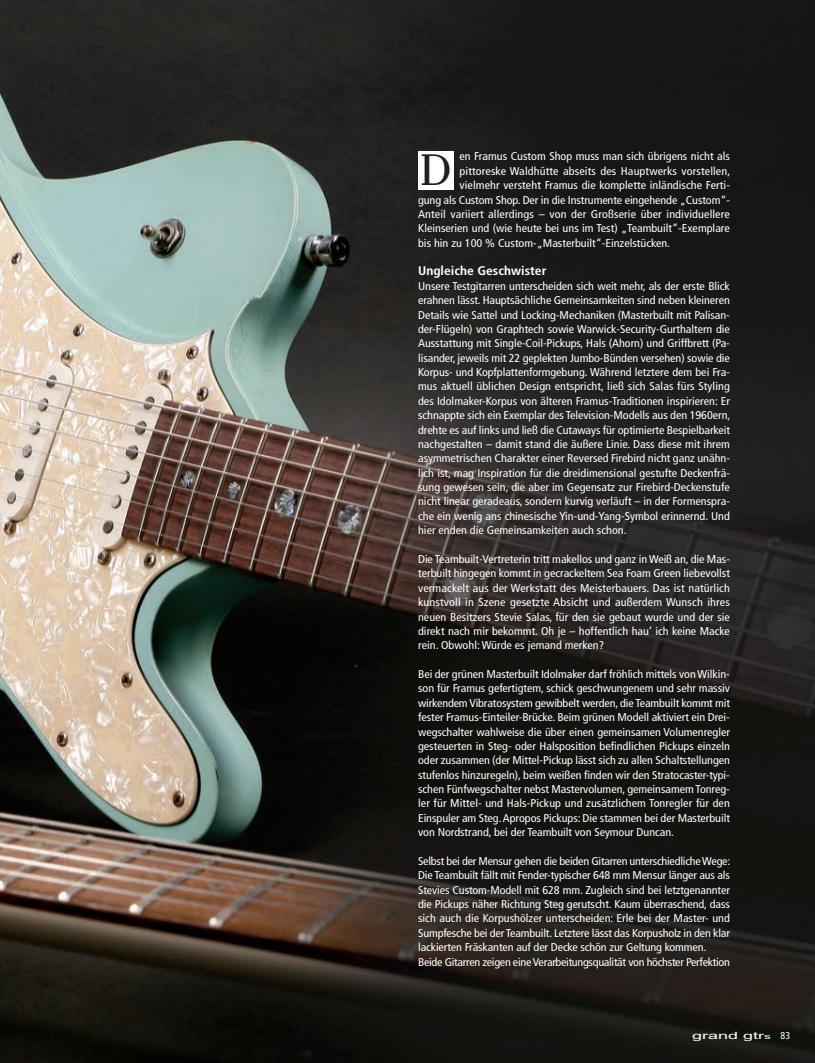
<style>
.page{position:relative;width:815px;height:1063px;background:#fff}
.page>*{position:absolute;margin:0;border:0;box-sizing:border-box;transform-origin:0 0}
.t1{font:43.75px "Clearface Std";color:#231f20;scale:1.1 1}
.t2{font:700 condensed 12.5px "Frutiger LT Std";color:#fff;scale:1.08 1}
.t3{font:condensed 11.25px/14.4px "Frutiger LT Std";letter-spacing:-.005em;color:#fff;text-align:justify;scale:1.08 1}
.t4{font:10px "Arial";color:#fff;scale:1.8 1}
.s1{font-size:7.5px}
.s2{font-family:"Frutiger LT Std";font-stretch:condensed}
</style>
<div class="page">
<img style="left:0;top:0;width:815px;height:1063px">
<div style="left:418px;top:151px;width:35px;height:38px;background:#fff"></div>
<p class="t3" style="left:460px;top:150px;width:252px">en Framus Custom Shop muss man sich übrigens nicht als</p>
<p class="t3" style="left:460px;top:165px;width:252px">pittoreske Waldhütte abseits des Hauptwerks vorstellen,</p>
<p class="t3" style="left:460px;top:179px;width:252px">vielmehr versteht Framus die komplette inländische Ferti-</p>
<p class="t3" style="left:418px;top:193px;width:290px">gung als Custom Shop. Der in die Instrumente eingehende „Custom“-</p>
<p class="t3" style="left:418px;top:208px;width:290px">Anteil variiert allerdings – von der Großserie über individuellere</p>
<p class="t3" style="left:418px;top:222px;width:290px">Kleinserien und (wie heute bei uns im Test) „Teambuilt“-Exemplare</p>
<p class="t3" style="left:418px;top:237px;width:235px">bis hin zu 100 % Custom-„Masterbuilt“-Einzelstücken.</p>
<p class="t2" style="left:418px;top:266px;width:120px">Ungleiche Geschwister</p>
<p class="t3" style="left:418px;top:280px;width:291px">Unsere Testgitarren unterscheiden sich weit mehr, als der erste Blick erahnen lässt. Hauptsächliche Gemeinsamkeiten sind neben kleineren Details wie Sattel und Locking-Mechaniken (Masterbuilt mit Palisan&shy;der-Flügeln) von Graphtech sowie Warwick-Security-Gurthaltern die Ausstattung mit Single-Coil-Pickups, Hals (Ahorn) und Griffbrett (Pa&shy;lisander, jeweils mit 22 geplekten Jumbo-Bünden versehen) sowie die Korpus- und Kopfplattenformgebung. Während letztere dem bei Fra&shy;mus aktuell üblichen Design entspricht, ließ sich Salas fürs Styling des Idolmaker-Korpus von älteren Framus-Traditionen inspirieren: Er schnappte sich ein Exemplar des Television-Modells aus den 1960ern, drehte es auf links und ließ die Cutaways für optimierte Bespielbarkeit nachgestalten – damit stand die äußere Linie. Dass diese mit ihrem asymmetrischen Charakter einer Reversed Firebird nicht ganz unähn&shy;lich ist, mag Inspiration für die dreidimensional gestufte Deckenfrä&shy;sung gewesen sein, die aber im Gegensatz zur Firebird-Deckenstufe nicht linear geradeaus, sondern kurvig verläuft – in der Formenspra&shy;che ein wenig ans chinesische Yin-und-Yang-Symbol erinnernd. Und hier enden die Gemeinsamkeiten auch schon.</p>
<p class="t3" style="left:418px;top:553px;width:290px">Die Teambuilt-Vertreterin tritt makellos und ganz in Weiß an, die Mas&shy;terbuilt hingegen kommt in gecrackeltem Sea Foam Green liebevollst vermackelt aus der Werkstatt des Meisterbauers. Das ist natürlich kunstvoll in Szene gesetzte Absicht und außerdem Wunsch ihres neuen Besitzers Stevie Salas, für den sie gebaut wurde und der sie direkt nach mir bekommt. Oh je – hoffentlich hau’ ich keine Macke rein. Obwohl: Würde es jemand merken?</p>
<p class="t3" style="left:418px;top:668px;width:290px">Bei der grünen Masterbuilt Idolmaker darf fröhlich mittels von Wilkin&shy;son für Framus gefertigtem, schick geschwungenem und sehr massiv wirkendem Vibratosystem gewibbelt werden, die Teambuilt kommt mit fester Framus-Einteiler-Brücke. Beim grünen Modell aktiviert ein Drei&shy;wegschalter wahlweise die über einen gemeinsamen Volumenregler gesteuerten in Steg- oder Halsposition befindlichen Pickups einzeln oder zusammen (der Mittel-Pickup lässt sich zu allen Schaltstellungen stufenlos hinzuregeln), beim weißen finden wir den Stratocaster-typi&shy;schen Fünfwegschalter nebst Mastervolumen, gemeinsamem Tonreg&shy;ler für Mittel- und Hals-Pickup und zusätzlichem Tonregler für den Einspuler am Steg. Apropos Pickups: Die stammen bei der Masterbuilt von Nordstrand, bei der Teambuilt von Seymour Duncan.</p>
<p class="t3" style="left:418px;top:855px;width:291px;text-align:left">Selbst bei der Mensur gehen die beiden Gitarren unterschiedliche Wege:<br>Die Teambuilt fällt mit Fender-typischer 648 mm Mensur länger aus als Stevies Custom-Modell mit 628 mm. Zugleich sind bei letztgenannter die Pickups näher Richtung Steg gerutscht. Kaum überraschend, dass sich auch die Korpushölzer unterscheiden: Erle bei der Master- und Sumpfesche bei der Teambuilt. Letztere lässt das Korpusholz in den klar lackierten Fräskanten auf der Decke schön zur Geltung kommen.<br>Beide Gitarren zeigen eine Verarbeitungsqualität von höchster Perfektion</p>
<h1 class="t1" style="left:420px;top:152px;width:31px">D</h1>
<p class="t4" style="left:692px;top:1029px;width:56px">grand gtr<span class="s1">s</span> <span class="s2">83</span></p>
</div>
